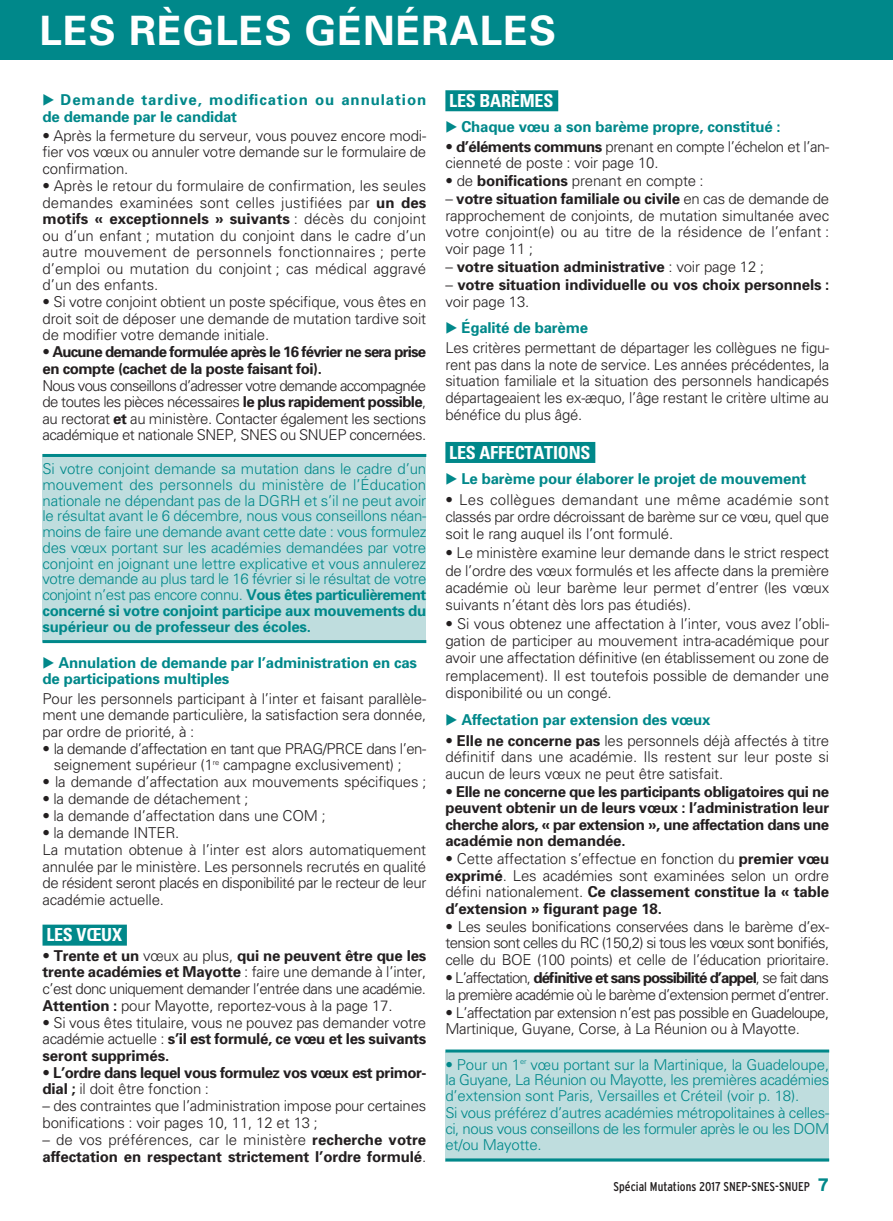
<style>
.page{position:relative;width:893px;height:1221px;background:#fff}
.page>*{position:absolute;margin:0;border:0;box-sizing:border-box;transform-origin:0 0}
.t1{font:700 40.5px "Univers";letter-spacing:.025em;color:#fff}
.t2{font:700 condensed 18px "Univers";letter-spacing:-.01em;color:#fff}
.t3{font:300 15px/16.5px "Univers";letter-spacing:-.015em;color:#231f20;text-align:justify}
.t4{font:300 15px/15.8px "Univers";letter-spacing:-.025em;color:#00888a;text-align:justify}
.t5{font:700 15px/16.5px "Univers";letter-spacing:-.01em;color:#231f20}
.t6{font:700 15px/16.5px "Univers";letter-spacing:-.01em;color:#00888a}
.t7{font:300 15px/16.5px "Univers";letter-spacing:-.05em;color:#231f20}
.t8{font:300 15px/16.5px "Univers";letter-spacing:-.04em;color:#231f20}
.t9{font:700 15px/16.5px "Univers";letter-spacing:-.03em;color:#231f20}
.t10{font:700 15px/16.5px "Univers";letter-spacing:.06em;color:#00888a}
.t11{font:condensed 12.75px "Interstate";color:#231f20}
.s1{font-family:"European Pi Three";font-weight:400}
.s2{font-weight:700}
.s3{color:#00888a}
.s4{font-weight:300}
.s5{font-family:"European Pi Three";font-weight:400;color:#00888a}
.s6{font-weight:700;color:#00888a}
.s7{font-weight:700;font-stretch:normal;font-size:18px;color:#00888a}
</style>
<div class="page">
<div style="left:43px;top:454px;width:383px;height:188px;background:#bfddde"></div>
<div style="left:445px;top:1052px;width:384px;height:109px;background:#bfddde"></div>
<div style="left:0;top:0;width:893px;height:60px;background:#00888a"></div>
<hr style="left:43px;top:454px;width:383px;height:3px;background:#00888a">
<hr style="left:43px;top:640px;width:383px;height:3px;background:#00888a">
<div style="left:43px;top:924px;width:84px;height:21px;background:#00888a"></div>
<div style="left:445px;top:90px;width:113px;height:21px;background:#00888a"></div>
<div style="left:445px;top:442px;width:150px;height:21px;background:#00888a"></div>
<hr style="left:445px;top:1049px;width:384px;height:3px;background:#00888a">
<hr style="left:445px;top:1158px;width:384px;height:3px;background:#00888a">
<p class="t1" style="left:40px;top:16px;width:518px">LES RÈGLES GÉNÉRALES</p>
<p class="t10" style="left:43px;top:93px;width:385px"><span class="s1">-</span> Demande tardive, modification ou annulation de demande par le candidat</p>
<p class="t3" style="left:43px;top:129px;width:385px">• Après la fermeture du serveur, vous pouvez encore modi&shy;fier vos vœux ou annuler votre demande sur le formulaire de confirmation.</p>
<p class="t3" style="left:43px;top:179px;width:385px">• Après le retour du formulaire de confirmation, les seules demandes examinées sont celles justifiées par <span class="s2">un des motifs « exceptionnels » suivants</span> : décès du conjoint ou d’un enfant ; mutation du conjoint dans le cadre d’un autre mouvement de personnels fonctionnaires ; perte d’emploi ou mutation du conjoint ; cas médical aggravé d’un des enfants.</p>
<p class="t3" style="left:43px;top:295px;width:385px">• Si votre conjoint obtient un poste spécifique, vous êtes en droit soit de déposer une demande de mutation tardive soit de modifier votre demande initiale.</p>
<p class="t3" style="left:43px;top:345px;width:385px;text-align:left">• <span class="s2">Aucune demande formulée après le 16 février ne sera prise en compte (cachet de la poste faisant foi).<br></span>Nous vous conseillons d’adresser votre demande accompagnée de toutes les pièces nécessaires <span class="s2">le plus rapidement possible</span>, au rectorat <span class="s2">et</span> au ministère. Contacter également les sections académique et nationale SNEP, SNES ou SNUEP concernées.</p>
<p class="t4" style="left:43px;top:462px;width:385px">Si votre conjoint demande sa mutation dans le cadre d’un mouvement des personnels du ministère de l’Éducation nationale ne dépendant pas de la DGRH et s’il ne peut avoir le résultat avant le 6 décembre, nous vous conseillons néan&shy;moins de faire une demande avant cette date : vous formulez des vœux portant sur les académies demandées par votre conjoint en joignant une lettre explicative et vous annulerez votre demande au plus tard le 16 février si le résultat de votre conjoint n’est pas encore connu. <span class="s2">Vous êtes particulièrement concerné si votre conjoint participe aux mouvements du supérieur ou de professeur des écoles.</span></p>
<p class="t6" style="left:43px;top:655px;width:376px"><span class="s1">-</span> Annulation de demande par l’administration en cas de participations multiples</p>
<p class="t3" style="left:43px;top:691px;width:385px">Pour les personnels participant à l’inter et faisant parallèle&shy;ment une demande particulière, la satisfaction sera donnée, par ordre de priorité, à :</p>
<p class="t3" style="left:54px;top:741px;width:374px;text-indent:-11px">• la demande d’affectation en tant que PRAG/PRCE dans l’en&shy;seignement supérieur (1<sup>re</sup> campagne exclusivement) ;</p>
<p class="t3" style="left:43px;top:775px;width:385px">• la demande d’affectation aux mouvements spécifiques ;</p>
<p class="t3" style="left:43px;top:792px;width:207px">• la demande de détachement ;</p>
<p class="t3" style="left:43px;top:809px;width:285px">• la demande d’affectation dans une COM ;</p>
<p class="t3" style="left:43px;top:826px;width:385px;text-align:left">• la demande INTER.<br>La mutation obtenue à l’inter est alors automatiquement annulée par le ministère. Les personnels recrutés en qualité de résident seront placés en disponibilité par le recteur de leur académie actuelle.</p>
<p class="t2" style="left:46px;top:928px;width:82px">LES VŒUX<span class="s3">I</span></p>
<p class="t3" style="left:43px;top:948px;width:385px">• <span class="s2">Trente et un</span> vœux au plus, <span class="s2">qui ne peuvent être que les trente académies et Mayotte</span> : faire une demande à l’inter, c’est donc uniquement demander l’entrée dans une académie.<br><span class="s2">Attention :</span> pour Mayotte, reportez-vous à la page 17.</p>
<p class="t3" style="left:43px;top:1015px;width:385px">• Si vous êtes titulaire, vous ne pouvez pas demander votre académie actuelle : <span class="s2">s’il est formulé, ce vœu et les suivants seront supprimés.</span></p>
<p class="t9" style="left:43px;top:1065px;width:385px"><span class="s4">•</span> L’ordre dans lequel vous formulez vos vœux est primor&shy;dial ; <span class="s4">il doit être fonction :</span></p>
<p class="t3" style="left:43px;top:1099px;width:385px">– des contraintes que l’administration impose pour certaines bonifications : voir pages 10, 11, 12 et 13 ;</p>
<p class="t5" style="left:43px;top:1132px;width:385px"><span class="s4">– de vos préférences, car le ministère</span> recherche votre affectation en respectant strictement l’ordre formulé<span class="s4">.</span></p>
<p class="t2" style="left:449px;top:94px;width:111px">LES BARÈMES<span class="s3">I</span></p>
<p class="t6" style="left:445px;top:119px;width:337px"><span class="s1">-</span> Chaque vœu a son barème propre, constitué :</p>
<p class="t3" style="left:445px;top:139px;width:385px">• <span class="s2">d’éléments communs</span> prenant en compte l’échelon et l’an&shy;cienneté de poste : voir page 10.</p>
<p class="t3" style="left:445px;top:174px;width:260px">• de <span class="s2">bonifications</span> prenant en compte :</p>
<p class="t3" style="left:445px;top:192px;width:385px">– <span class="s2">votre situation familiale ou civile</span> en cas de demande de rapprochement de conjoints, de mutation simultanée avec votre conjoint(e) ou au titre de la résidence de l’enfant : voir page 11 ;</p>
<p class="t5" style="left:445px;top:260px;width:320px"><span class="s4">–</span> votre situation administrative <span class="s4">: voir page 12 ;</span></p>
<p class="t5" style="left:445px;top:278px;width:385px"><span class="s4">–</span> votre situation individuelle ou vos choix personnels : <span class="s4">voir page 13.</span></p>
<p class="t3" style="left:445px;top:319px;width:385px;line-height:20.2px"><span class="s5">-</span> <span class="s6">Égalité de barème<br></span>Les critères permettant de départager les collègues ne figu-</p>
<p class="t3" style="left:445px;top:358px;width:385px">rent pas dans la note de service. Les années précédentes, la situation familiale et la situation des personnels handicapés départageaient les ex-æquo, l’âge restant le critère ultime au bénéfice du plus âgé.</p>
<p class="t2" style="left:449px;top:445px;width:148px">LES AFFECTATIONS<span class="s3">I</span></p>
<p class="t6" style="left:445px;top:471px;width:362px"><span class="s1">-</span> Le barème pour élaborer le projet de mouvement</p>
<p class="t3" style="left:445px;top:492px;width:385px;line-height:17.2px">• Les collègues demandant une même académie sont classés par ordre décroissant de barème sur ce vœu, quel que soit le rang auquel ils l’ont formulé.</p>
<p class="t3" style="left:445px;top:545px;width:385px;line-height:17.2px">• Le ministère examine leur demande dans le strict respect de l’ordre des vœux formulés et les affecte dans la première académie où leur barème leur permet d’entrer (les vœux suivants n’étant dès lors pas étudiés).</p>
<p class="t3" style="left:445px;top:616px;width:385px;line-height:17.2px">• Si vous obtenez une affectation à l’inter, vous avez l’obli&shy;gation de participer au mouvement intra-académique pour avoir une affectation définitive (en établissement ou zone de remplacement). Il est toutefois possible de demander une disponibilité ou un congé.</p>
<p class="t6" style="left:445px;top:713px;width:267px"><span class="s1">-</span> Affectation par extension des vœux</p>
<p class="t3" style="left:445px;top:733px;width:385px">• <span class="s2">Elle ne concerne pas</span> les personnels déjà affectés à titre définitif dans une académie. Ils restent sur leur poste si aucun de leurs vœux ne peut être satisfait.</p>
<p class="t5" style="left:445px;top:784px;width:385px;text-align:justify"><span class="s4">•</span> Elle ne concerne que les participants obligatoires qui ne peuvent obtenir un de leurs vœux : l’administration leur cherche alors, « par extension », une affectation dans une académie non demandée.</p>
<p class="t3" style="left:445px;top:852px;width:385px">• Cette affectation s’effectue en fonction du <span class="s2">premier vœu exprimé</span>. Les académies sont examinées selon un ordre défini nationalement. <span class="s2">Ce classement constitue la « table d’extension » figurant page 18.</span></p>
<p class="t3" style="left:445px;top:919px;width:385px">• Les seules bonifications conservées dans le barème d’ex&shy;tension sont celles du RC (150,2) si tous les vœux sont bonifiés, celle du BOE (100 points) et celle de l’éducation prioritaire.</p>
<p class="t7" style="left:445px;top:970px;width:385px">• L’affectation, <span class="s2">définitive et sans possibilité d’appel</span>, se fait dans la première académie où le barème d’extension permet d’entrer.</p>
<p class="t8" style="left:445px;top:1005px;width:385px">• L’affectation par extension n’est pas possible en Guadeloupe,<br>Martinique, Guyane, Corse, à La Réunion ou à Mayotte.</p>
<p class="t4" style="left:445px;top:1057px;width:385px">• Pour un 1<sup>er</sup> vœu portant sur la Martinique, la Guadeloupe, la Guyane, La Réunion ou Mayotte, les premières académies d’extension sont Paris, Versailles et Créteil (voir p. 18).</p>
<p class="t4" style="left:445px;top:1106px;width:385px">Si vous préférez d’autres académies métropolitaines à celles&shy;ci, nous vous conseillons de les formuler après le ou les DOM et/ou Mayotte.</p>
<p class="t11" style="left:614px;top:1181px;width:217px">Spécial Mutations 2017 SNEP-SNES-SNUEP <span class="s7">7</span></p>
</div>
